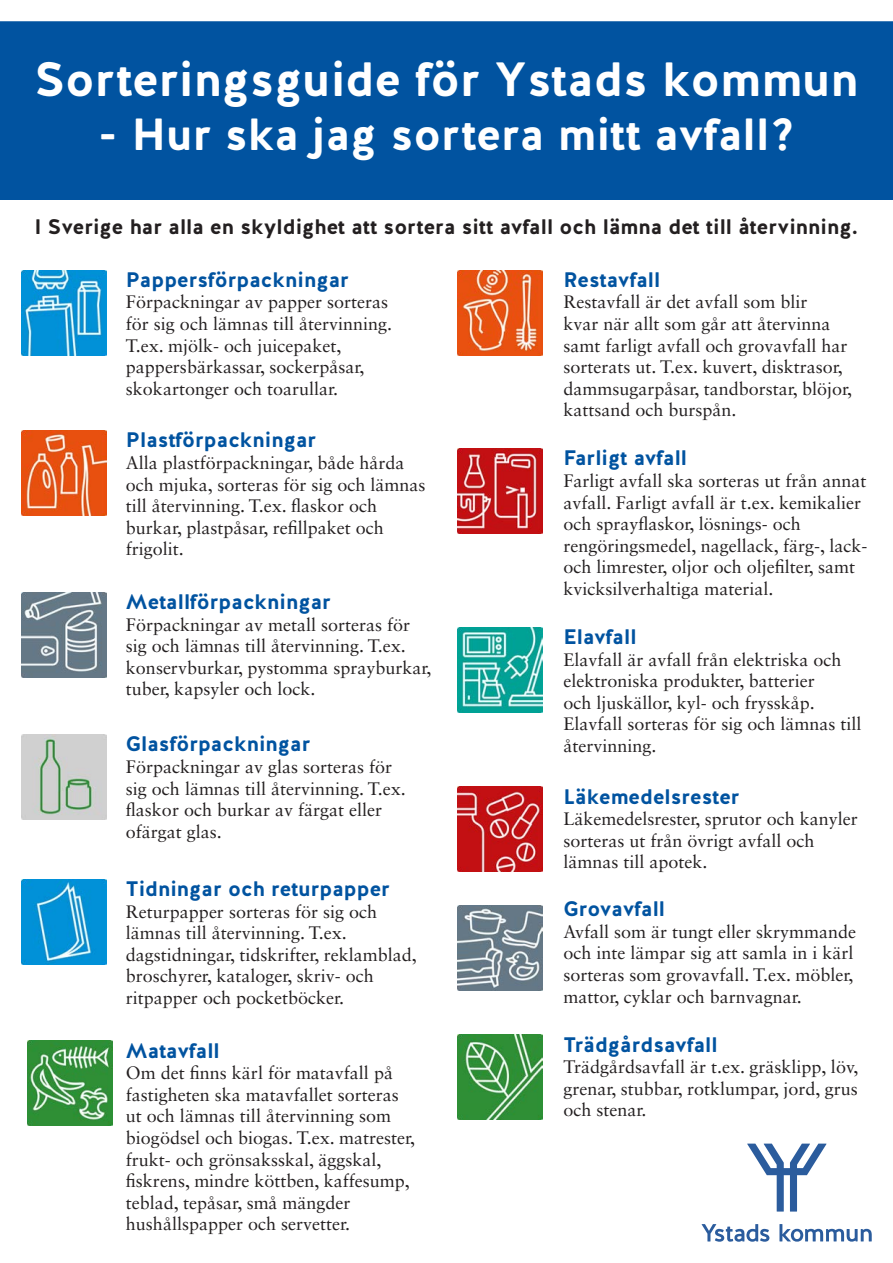
<style>
.page{position:relative;width:893px;height:1263px;background:#fff}
.page>*{position:absolute;margin:0;border:0;box-sizing:border-box;transform-origin:0 0}
.t1{font:700 48px "Halis R";color:#fff}
.t2{font:700 45px "Halis R";color:#fff}
.t3{font:700 21px "Halis R";color:#0153a0}
.t4{font:700 21px "Halis R";color:#231f20}
.t5{font:18px/21.6px "Sabon LT Std";color:#231f20}
</style>
<div class="page">
<div style="left:0;top:21px;width:893px;height:179px;background:#0153a0"></div>
<img style="left:457px;top:627px;width:85px;height:85px">
<img style="left:21px;top:735px;width:85px;height:85px">
<img style="left:21px;top:592px;width:85px;height:85px">
<img style="left:21px;top:270px;width:85px;height:85px">
<img style="left:21px;top:431px;width:85px;height:85px">
<img style="left:457px;top:906px;width:85px;height:85px">
<img style="left:457px;top:449px;width:85px;height:85px">
<img style="left:28px;top:1041px;width:85px;height:85px">
<img style="left:457px;top:787px;width:85px;height:85px">
<img style="left:457px;top:270px;width:85px;height:85px">
<img style="left:21px;top:879px;width:85px;height:85px">
<img style="left:457px;top:1035px;width:85px;height:85px">
<svg style="left:747px;top:1143px;width:79px;height:68px"></svg>
<svg style="left:702px;top:1224px;width:67px;height:18px"></svg>
<svg style="left:779px;top:1224px;width:93px;height:17px"></svg>
<p class="t1" style="left:34px;top:48px;width:826px">Sorteringsguide för Ystads kommun</p>
<p class="t2" style="left:98px;top:105px;width:699px">- Hur ska jag sortera mitt avfall?</p>
<p class="t4" style="left:34px;top:213px;width:825px">I Sverige har alla en skyldighet att sortera sitt avfall och lämna det till återvinning.</p>
<p class="t3" style="left:126px;top:266px;width:224px">Pappersförpackningar</p>
<p class="t5" style="left:126px;top:291px;width:268px">Förpackningar av papper sorteras för sig och lämnas till återvinning.<br>T.ex. mjölk- och juicepaket, pappersbärkassar, sockerpåsar, skokartonger och toarullar.</p>
<p class="t3" style="left:126px;top:426px;width:192px">Plastförpackningar</p>
<p class="t5" style="left:126px;top:452px;width:301px">Alla plastförpackningar, både hårda och mjuka, sorteras för sig och lämnas till återvinning. T.ex. flaskor och burkar, plastpåsar, refillpaket och frigolit.</p>
<p class="t3" style="left:126px;top:588px;width:206px">Metallförpackningar</p>
<p class="t5" style="left:126px;top:613px;width:307px">Förpackningar av metall sorteras för sig och lämnas till återvinning. T.ex. konservburkar, pystomma sprayburkar, tuber, kapsyler och lock.</p>
<p class="t3" style="left:126px;top:730px;width:186px">Glasförpackningar</p>
<p class="t5" style="left:126px;top:756px;width:281px">Förpackningar av glas sorteras för sig och lämnas till återvinning. T.ex. flaskor och burkar av färgat eller ofärgat glas.</p>
<p class="t3" style="left:126px;top:875px;width:265px">Tidningar och returpapper</p>
<p class="t5" style="left:126px;top:900px;width:292px">Returpapper sorteras för sig och lämnas till återvinning. T.ex. dagstidningar, tidskrifter, reklamblad, broschyrer, kataloger, skriv- och ritpapper och pocketböcker.</p>
<p class="t3" style="left:126px;top:1037px;width:95px">Matavfall</p>
<p class="t5" style="left:126px;top:1062px;width:291px">Om det finns kärl för matavfall på fastigheten ska matavfallet sorteras ut och lämnas till återvinning som biogödsel och biogas. T.ex. matrester, frukt- och grönsaksskal, äggskal, fiskrens, mindre köttben, kaffesump, teblad, tepåsar, små mängder hushållspapper och servetter.</p>
<p class="t3" style="left:563px;top:266px;width:98px">Restavfall</p>
<p class="t5" style="left:563px;top:291px;width:290px">Restavfall är det avfall som blir<br>kvar när allt som går att återvinna samt farligt avfall och grovavfall har sorterats ut. T.ex. kuvert, disktrasor, dammsugarpåsar, tandborstar, blöjor, kattsand och burspån.</p>
<p class="t3" style="left:563px;top:445px;width:125px">Farligt avfall</p>
<p class="t5" style="left:563px;top:470px;width:306px">Farligt avfall ska sorteras ut från annat avfall. Farligt avfall är t.ex. kemikalier och sprayflaskor, lösnings- och rengöringsmedel, nagellack, färg-, lack&shy;och limrester, oljor och oljefilter, samt kvicksilverhaltiga material.</p>
<p class="t3" style="left:563px;top:623px;width:75px">Elavfall</p>
<p class="t5" style="left:563px;top:648px;width:300px">Elavfall är avfall från elektriska och elektroniska produkter, batterier<br>och ljuskällor, kyl- och frysskåp.<br>Elavfall sorteras för sig och lämnas till återvinning.</p>
<p class="t3" style="left:563px;top:783px;width:178px">Läkemedelsrester</p>
<p class="t5" style="left:563px;top:808px;width:296px">Läkemedelsrester, sprutor och kanyler sorteras ut från övrigt avfall och lämnas till apotek.</p>
<p class="t3" style="left:563px;top:895px;width:103px">Grovavfall</p>
<p class="t5" style="left:563px;top:920px;width:294px">Avfall som är tungt eller skrymmande och inte lämpar sig att samla in i kärl sorteras som grovavfall. T.ex. möbler, mattor, cyklar och barnvagnar.</p>
<p class="t3" style="left:563px;top:1031px;width:156px">Trädgårdsavfall</p>
<p class="t5" style="left:563px;top:1056px;width:296px;text-align:justify">Trädgårdsavfall är t.ex. gräsklipp, löv, grenar, stubbar, rotklumpar, jord, grus och stenar.</p>
</div>
